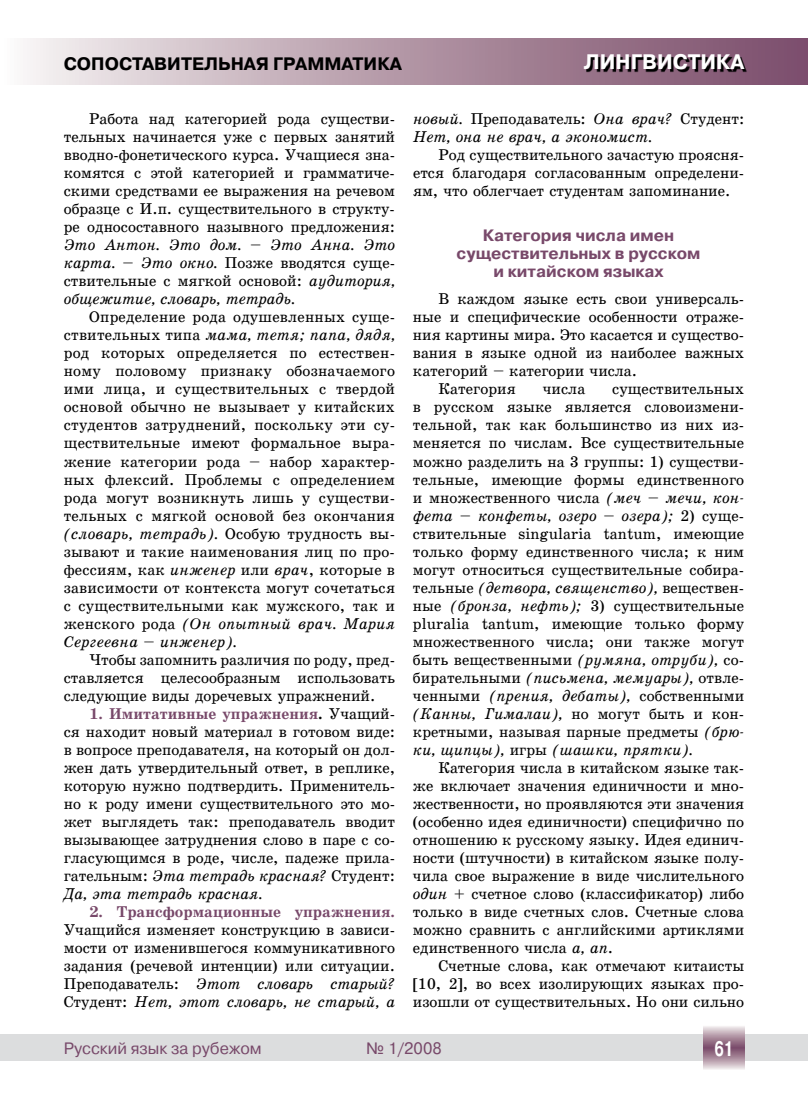
<style>
.page{position:relative;width:808px;height:1106px;background:#fff}
.page>*{position:absolute;margin:0;border:0;box-sizing:border-box;transform-origin:0 0}
.t1{font:700 21px "Pragmatica C";color:#fff}
.t2{font:700 21px "Pragmatica C";color:#fff;scale:.7 1}
.t3{font:700 18px "Pragmatica C";color:#000}
.t4{font:700 16.5px/18px "Pragmatica C";color:#78496a;text-align:center}
.t5{font:16.5px "Pragmatica C";color:#78496a}
.t6{font:15px/18px "School Plain";color:#000;text-align:justify}
.t7{font:italic 15px/18px "School";letter-spacing:.005em;color:#000}
.t8{font:700 15px "School";color:#78496a}
.s1{font-family:"School";font-style:italic}
.s2{font-family:"School Plain";font-style:normal}
.s3{font-family:"School";font-weight:700;color:#78496a}
.s4{font-family:"School";font-weight:700}
</style>
<div class="page">
<div style="left:0;top:1034px;width:808px;height:26px;background:#dcddde"></div>
<svg style="left:704px;top:1026px;width:40px;height:43px;background:#b094a4"></svg>
<div style="left:0;top:38px;width:808px;height:46px;background:linear-gradient(to right,#f5f2f1,#764664)"></div>
<svg style="left:586px;top:56px;width:222px;height:29px;background:#6e4d62"></svg>
<p class="t3" style="left:64px;top:54px;width:55px">СОПОСТАВИТЕЛЬНА</p>
<p class="t3" style="left:256px;top:54px;width:30px">Я ГРА</p>
<p class="t3" style="left:307px;top:54px;width:48px">ММАТИКА</p>
<h1 class="t1" style="left:584px;top:51px;width:16px">ЛИНГВИСТИКА</h1>
<p class="t6" style="left:64px;top:110px;width:333px;text-indent:26px">Работа над категорией рода существи&shy;тельных начинается уже с первых занятий вводно-фонетического курса. Учащиеся зна&shy;комятся с этой категорией и грамматиче&shy;скими средствами ее выражения на речевом образце с И.п. существительного в структу&shy;ре односоставного назывного предложения:</p>
<p class="t7" style="left:64px;top:236px;width:22px">Это</p>
<p class="t7" style="left:105px;top:236px;width:86px">Антон. Это</p>
<p class="t7" style="left:210px;top:236px;width:83px">дом. – Это</p>
<p class="t7" style="left:311px;top:236px;width:75px">Анна. Это</p>
<p class="t6" style="left:64px;top:254px;width:333px"><span class="s1">карта. – Это окно.</span> Позже вводятся суще&shy;ствительные с мягкой основой: <span class="s1">аудитор</span></p>
<p class="t7" style="left:373px;top:272px;width:24px">ия,</p>
<p class="t7" style="left:64px;top:290px;width:233px">общежитие, словарь, тетрадь.</p>
<p class="t6" style="left:89px;top:308px;width:307px">Определение рода одушевленных суще-</p>
<p class="t7" style="left:64px;top:326px;width:302px"><span class="s2">ствительных типа</span> мама, тетя; папа, дядя</p>
<p class="t7" style="left:391px;top:326px;width:5px">,</p>
<p class="t6" style="left:64px;top:344px;width:333px">род которых определяется по естествен&shy;ному половому признаку обозначаемого ими лица, и существительных с твердой основой обычно не вызывает у китайских студентов затруднений, поскольку эти су&shy;ществительные имеют формальное выра&shy;жение категории рода – набор характер&shy;ных флексий. Проблемы с определением рода могут возникнуть лишь у существи&shy;тельных с мягкой основой без окончания</p>
<p class="t7" style="left:64px;top:524px;width:333px">(словарь, тетрадь). <span class="s2">Особую трудность вы-</span></p>
<p class="t6" style="left:64px;top:542px;width:333px">зывают и такие наименования лиц по про&shy;фессиям, как <span class="s1">инженер</span> или <span class="s1">врач</span>, которые в зависимости от контекста могут сочетаться с существительными как мужского, так и</p>
<p class="t7" style="left:64px;top:614px;width:332px"><span class="s2">женского рода</span> (Он опытный врач. Мария<br>Сергеевна – инженер).</p>
<p class="t6" style="left:64px;top:650px;width:333px;text-indent:26px">Чтобы запомнить различия по роду, пред&shy;ставляется целесообразным использовать следующие виды доречевых упражнений.</p>
<p class="t8" style="left:89px;top:704px;width:100px">1. Имитативны</p>
<p class="t8" style="left:209px;top:704px;width:53px">е упражн</p>
<p class="t6" style="left:64px;top:704px;width:333px;text-indent:218px"><span class="s3">ения</span><span class="s4">.</span> Учащий&shy;ся находит новый материал в готовом виде: в вопросе преподавателя, на который он дол&shy;жен дать утвердительный ответ, в реплике, которую нужно подтвердить. Применитель&shy;но к роду имени существительного это мо&shy;жет выглядеть так: преподаватель вводит вызывающее затруднения слово в паре с со&shy;гласующимся в роде, числе, падеже прила&shy;гательным: <span class="s1">Эта тетрадь красная?</span> Студент:</p>
<p class="t7" style="left:64px;top:884px;width:200px">Да, эта тетрадь красная.</p>
<p class="t8" style="left:89px;top:902px;width:58px">2. Трансф</p>
<p class="t8" style="left:175px;top:902px;width:29px">ормац</p>
<p class="t8" style="left:223px;top:902px;width:30px">ионны</p>
<p class="t8" style="left:273px;top:902px;width:61px">е упражн</p>
<p class="t8" style="left:354px;top:902px;width:43px">ения.</p>
<p class="t6" style="left:64px;top:920px;width:333px">Учащийся изменяет конструкцию в зависи&shy;мости от изменившегося коммуникативного задания (речевой интенции) или ситуации.<br>Преподаватель: <span class="s1">Этот</span></p>
<p class="t7" style="left:257px;top:974px;width:113px">словарь старый</p>
<p class="t7" style="left:388px;top:974px;width:9px">?</p>
<p class="t6" style="left:64px;top:992px;width:135px">Студент: <span class="s1">Нет, этот</span></p>
<p class="t7" style="left:227px;top:992px;width:131px">словарь, не старый</p>
<p class="t7" style="left:375px;top:992px;width:21px">, а</p>
<p class="t6" style="left:413px;top:110px;width:333px"><span class="s1">новый.</span> Преподаватель: <span class="s1">Она врач?</span> Студент:</p>
<p class="t7" style="left:413px;top:128px;width:240px">Нет, она не врач, а экономист.</p>
<p class="t6" style="left:413px;top:146px;width:333px;text-indent:26px">Род существительного зачастую проясня&shy;ется благодаря согласованным определени&shy;ям, что облегчает студентам запоминание.</p>
<p class="t4" style="left:457px;top:227px;width:245px">Категория числа имен существительных в русском и китайском языках</p>
<p class="t6" style="left:438px;top:290px;width:307px">В каждом языке есть свои универсаль-</p>
<p class="t6" style="left:413px;top:308px;width:333px">ные и специфические особенности отраже-</p>
<p class="t6" style="left:413px;top:326px;width:333px">ния картины мира. Это касается и существо-</p>
<p class="t6" style="left:413px;top:344px;width:333px">вания в языке одной из наиболее важных</p>
<p class="t6" style="left:413px;top:362px;width:226px">категорий – категории числа.</p>
<p class="t6" style="left:438px;top:380px;width:79px">Категория</p>
<p class="t6" style="left:543px;top:380px;width:44px">числа</p>
<p class="t6" style="left:413px;top:380px;width:333px;text-indent:199px">существительных в русском языке является словоизмени&shy;тельной, так как большинство из них из&shy;меняется по числам. Все существительные можно разделить на 3 группы: 1) существи&shy;тельные, имеющие формы единственного и множественного числа <span class="s1">(меч – мечи, кон-</span></p>
<p class="t7" style="left:413px;top:506px;width:333px">фета – конфеты, озеро – озера); <span class="s2">2) суще-</span></p>
<p class="t6" style="left:413px;top:524px;width:333px">ствительные singularia tantum, имеющие только форму единственного числа; к ним могут относиться существительные собира-</p>
<p class="t7" style="left:413px;top:578px;width:333px"><span class="s2">тельные</span> (детвора, священство), <span class="s2">веществен-</span></p>
<p class="t6" style="left:413px;top:596px;width:333px">ные <span class="s1">(бронза, нефть);</span> 3) существительные pluralia tantum, имеющие только форму множественного числа; они также могут быть вещественными <span class="s1">(румяна, отр</span></p>
<p class="t7" style="left:413px;top:650px;width:333px;text-align:right">уби), <span class="s2">со-<br>бирательными</span> (письмена, мемуары), <span class="s2">отвле-</span></p>
<p class="t6" style="left:413px;top:686px;width:333px">ченными <span class="s1">(прения, дебаты),</span> собственными</p>
<p class="t7" style="left:413px;top:704px;width:333px">(Канны, Гималаи), <span class="s2">но могут быть и кон-</span></p>
<p class="t6" style="left:413px;top:722px;width:333px">кретными, называя парные предметы <span class="s1">(брю-</span></p>
<p class="t7" style="left:413px;top:740px;width:231px">ки, щипцы), <span class="s2">игры</span> (шашки, прятк</p>
<p class="t7" style="left:672px;top:740px;width:22px">и).</p>
<p class="t6" style="left:413px;top:758px;width:333px;text-indent:26px">Категория числа в китайском языке так&shy;же включает значения единичности и мно&shy;жественности, но проявляются эти значения (особенно идея единичности) специфично по отношению к русскому языку. Идея единич&shy;ности (штучности) в китайском языке полу&shy;чила свое выражение в виде числительного <span class="s1">один</span> + счетное слово (классификатор) либо только в виде счетных слов. Счетные слова можно сравнить с английскими артиклями единственного числа <span class="s1">a, an</span>.</p>
<p class="t6" style="left:413px;top:956px;width:333px;text-indent:26px">Счетные слова, как отмечают китаисты [10, 2], во всех изолирующих языках про&shy;изошли от существительных. Но они сильно</p>
<p class="t5" style="left:64px;top:1039px;width:199px">Русский язык за рубежом</p>
<p class="t5" style="left:366px;top:1039px;width:77px">№ 1/2008</p>
<h1 class="t2" style="left:714px;top:1037px;width:29px">61</h1>
</div>
